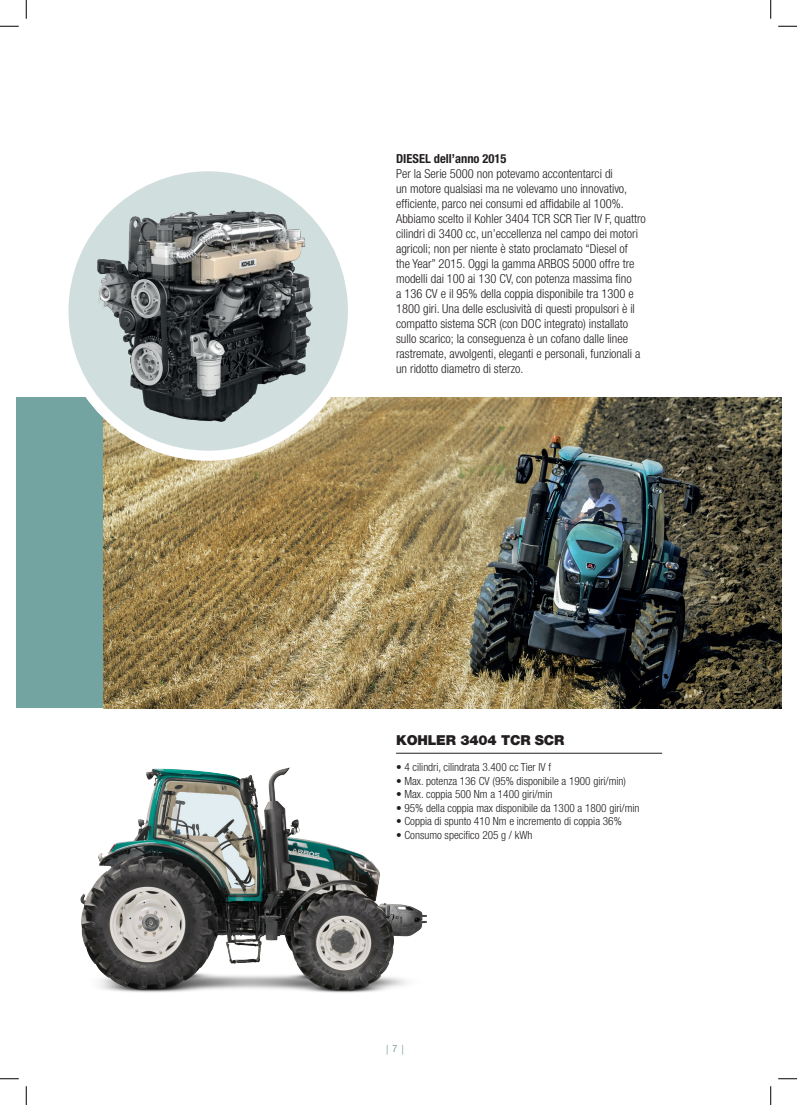
<style>
.page{position:relative;width:797px;height:1105px;background:#fff}
.page>*{position:absolute;margin:0;border:0;box-sizing:border-box;transform-origin:0 0}
.t1{font:900 13.75px "Helvetica Neue LT Std";letter-spacing:-.01em;color:#231f20}
.t2{font:300 condensed 12.5px/15px "Helvetica Neue LT Std";color:#231f20}
.t3{font:700 condensed 12.5px "Helvetica Neue LT Std";color:#231f20}
.t4{font:300 condensed 11.25px "Helvetica Neue LT Std";color:#231f20}
.t5{font:condensed 10px "Helvetica Neue LT Std";color:#73a4a1}
</style>
<div class="page">
<svg style="left:386px;top:1045px;width:2px;height:10px"></svg>
<img style="left:80px;top:752px;width:378px;height:241px">
<div style="left:16px;top:398px;width:87px;height:310px;background:#73a4a1"></div>
<img style="left:103px;top:398px;width:678px;height:310px">
<svg style="left:63px;top:166px;width:290px;height:290px;fill:#d0dedd"></svg>
<div style="left:58px;top:161px;width:300px;height:300px;border:10px solid #fff;border-radius:50%"></div>
<img style="left:73px;top:182px;width:268px;height:264px">
<hr style="left:396px;top:753px;width:266px;height:1px;background:#231f20">
<svg style="left:0;top:25px;width:19px;height:2px"></svg>
<svg style="left:778px;top:25px;width:19px;height:2px"></svg>
<svg style="left:0;top:1078px;width:19px;height:1px"></svg>
<svg style="left:778px;top:1078px;width:19px;height:1px"></svg>
<svg style="left:25px;top:0;width:2px;height:19px"></svg>
<svg style="left:25px;top:1086px;width:2px;height:19px"></svg>
<svg style="left:770px;top:0;width:1px;height:19px"></svg>
<svg style="left:770px;top:1086px;width:1px;height:19px"></svg>
<p class="t3" style="left:396px;top:151px;width:112px">DIESEL dell’anno 2015</p>
<p class="t2" style="left:396px;top:166px;width:251px">Per la Serie 5000 non potevamo accontentarci di<br>un motore qualsiasi ma ne volevamo uno innovativo, efficiente, parco nei consumi ed affidabile al 100%.<br>Abbiamo scelto il Kohler 3404 TCR SCR Tier IV F, quattro cilindri di 3400 cc, un’eccellenza nel campo dei motori agricoli; non per niente è stato proclamato “Diesel of<br>the Year” 2015. Oggi la gamma ARBOS 5000 offre tre modelli dai 100 ai 130 CV, con potenza massima fino<br>a 136 CV e il 95% della coppia disponibile tra 1300 e 1800 giri. Una delle esclusività di questi propulsori è il compatto sistema SCR (con DOC integrato) installato sullo scarico; la conseguenza è un cofano dalle linee rastremate, avvolgenti, eleganti e personali, funzionali a un ridotto diametro di sterzo.</p>
<p class="t1" style="left:396px;top:732px;width:170px">KOHLER 3404 TCR SCR</p>
<p class="t4" style="left:396px;top:761px;width:156px">• 4 cilindri, cilindrata 3.400 cc Tier IV f</p>
<p class="t4" style="left:396px;top:774px;width:231px">• Max. potenza 136 CV (95% disponibile a 1900 giri/min)</p>
<p class="t4" style="left:396px;top:788px;width:158px">• Max. coppia 500 Nm a 1400 giri/min</p>
<p class="t4" style="left:396px;top:801px;width:245px">• 95% della coppia max disponibile da 1300 a 1800 giri/min</p>
<p class="t4" style="left:396px;top:815px;width:227px">• Coppia di spunto 410 Nm e incremento di coppia 36%</p>
<p class="t4" style="left:396px;top:828px;width:138px">• Consumo specifico 205 g / kWh</p>
<p class="t5" style="left:392px;top:1043px;width:6px">7</p>
</div>
